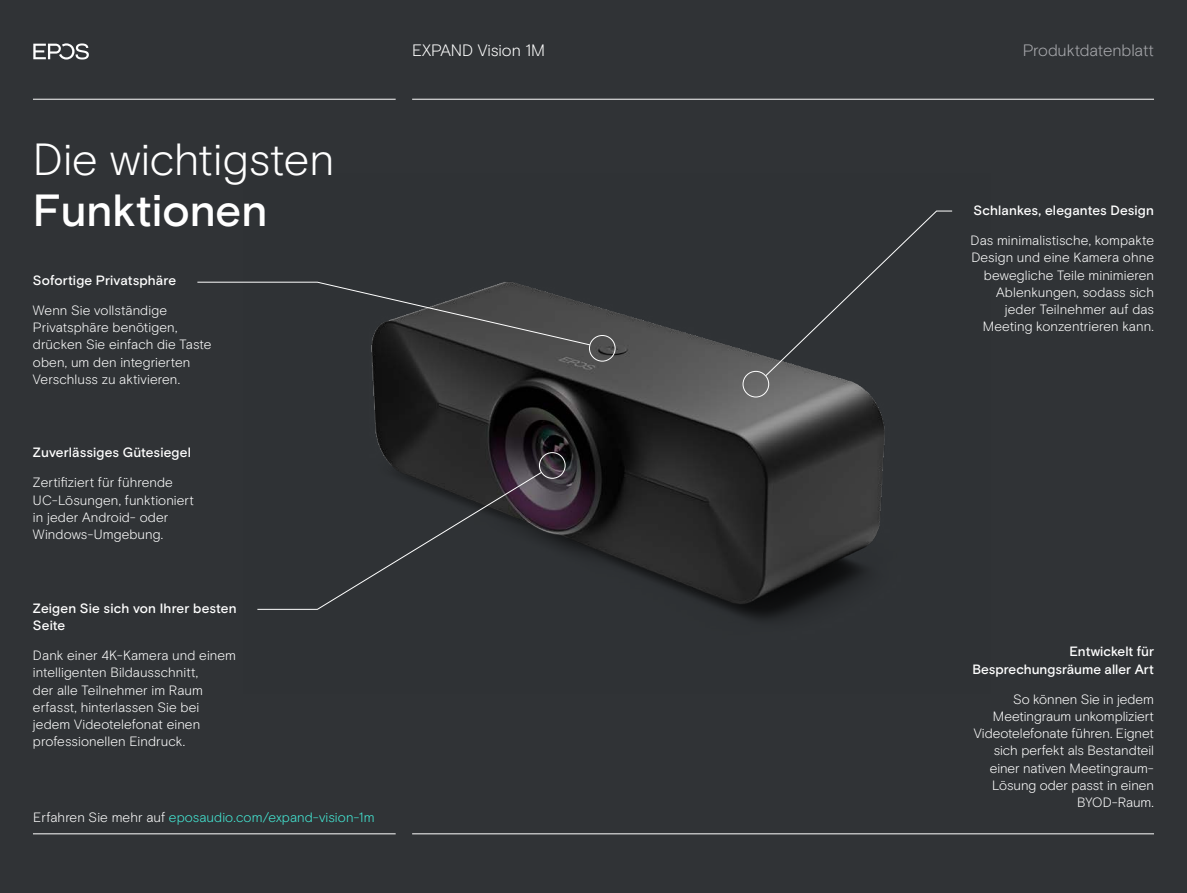
<style>
.page{position:relative;width:1187px;height:893px;background:#fff}
.page>*{position:absolute;margin:0;border:0;box-sizing:border-box;transform-origin:0 0}
.t1{font:300 45px "EPOS Basis";letter-spacing:-.005em;color:#fff}
.t2{font:500 45px "EPOS Basis";color:#fff}
.t3{font:300 16.5px "EPOS Basis";letter-spacing:-.01em;color:#a8a9ad}
.t4{font:300 16.5px "EPOS Basis";color:#fff}
.t5{font:300 13.5px/17.2px "EPOS Basis";letter-spacing:.005em;color:#fff}
.t6{font:500 13.5px/17.2px "EPOS Basis";letter-spacing:.01em;color:#fff;text-align:right}
.t7{font:300 13.5px "EPOS Basis";letter-spacing:.005em;color:#44ead6}
.s1{color:#fff}
</style>
<div class="page">
<div style="left:0;top:0;width:1186px;height:893px;background:#303336"></div>
<img style="left:371px;top:210px;width:582px;height:411px">
<hr style="left:33px;top:99px;width:362px;height:1px;background:#fff">
<hr style="left:33px;top:834px;width:362px;height:1px;background:#fff">
<hr style="left:412px;top:99px;width:741px;height:1px;background:#fff">
<hr style="left:412px;top:834px;width:741px;height:1px;background:#fff">
<svg style="left:33px;top:43px;width:56px;height:17px"></svg>
<div style="left:539px;top:452px;width:26px;height:27px;border:1px solid #fff;border-radius:50%"></div>
<svg style="left:257px;top:471px;width:285px;height:139px"></svg>
<div style="left:589px;top:335px;width:26px;height:26px;border:1px solid #fff;border-radius:50%"></div>
<svg style="left:197px;top:281px;width:393px;height:65px"></svg>
<div style="left:742px;top:371px;width:27px;height:26px;border:1px solid #fff;border-radius:50%"></div>
<svg style="left:764px;top:210px;width:188px;height:167px"></svg>
<p class="t4" style="left:412px;top:41px;width:134px">EXPAND Vision 1M</p>
<p class="t3" style="left:1022px;top:41px;width:133px">Produktdatenblatt</p>
<h1 class="t1" style="left:33px;top:133px;width:303px">Die wichtigsten</h1>
<h1 class="t2" style="left:33px;top:184px;width:236px">Funktionen</h1>
<p class="t6" style="left:973px;top:202px;width:182px">Schlankes, elegantes Design</p>
<p class="t5" style="left:970px;top:232px;width:185px;text-align:right">Das minimalistische, kompakte<br>Design und eine Kamera ohne bewegliche Teile minimieren<br>Ablenkungen, sodass sich jeder Teilnehmer auf das<br>Meeting konzentrieren kann.</p>
<p class="t6" style="left:33px;top:272px;width:145px">Sofortige Privatsphäre</p>
<p class="t5" style="left:33px;top:302px;width:180px">Wenn Sie vollständige<br>Privatsphäre benötigen, drücken Sie einfach die Taste oben, um den integrierten<br>Verschluss zu aktivieren.</p>
<p class="t6" style="left:33px;top:444px;width:159px">Zuverlässiges Gütesiegel</p>
<p class="t5" style="left:33px;top:474px;width:162px">Zertifiziert für führende<br>UC-Lösungen, funktioniert in jeder Android- oder<br>Windows-Umgebung.</p>
<p class="t6" style="left:33px;top:600px;width:205px;text-align:left">Zeigen Sie sich von Ihrer besten<br>Seite</p>
<p class="t5" style="left:33px;top:647px;width:205px">Dank einer 4K-Kamera und einem intelligenten Bildausschnitt,<br>der alle Teilnehmer im Raum erfasst, hinterlassen Sie bei jedem Videotelefonat einen professionellen Eindruck.</p>
<p class="t7" style="left:33px;top:809px;width:343px"><span class="s1">Erfahren Sie mehr auf</span> eposaudio.com/expand-vision-1m</p>
<p class="t6" style="left:972px;top:643px;width:183px">Entwickelt für<br>Besprechungsräume aller Art</p>
<p class="t5" style="left:973px;top:690px;width:182px;text-align:right">So können Sie in jedem<br>Meetingraum unkompliziert<br>Videotelefonate führen. Eignet sich perfekt als Bestandteil einer nativen Meetingraum-<br>Lösung oder passt in einen<br>BYOD-Raum.</p>
</div>
